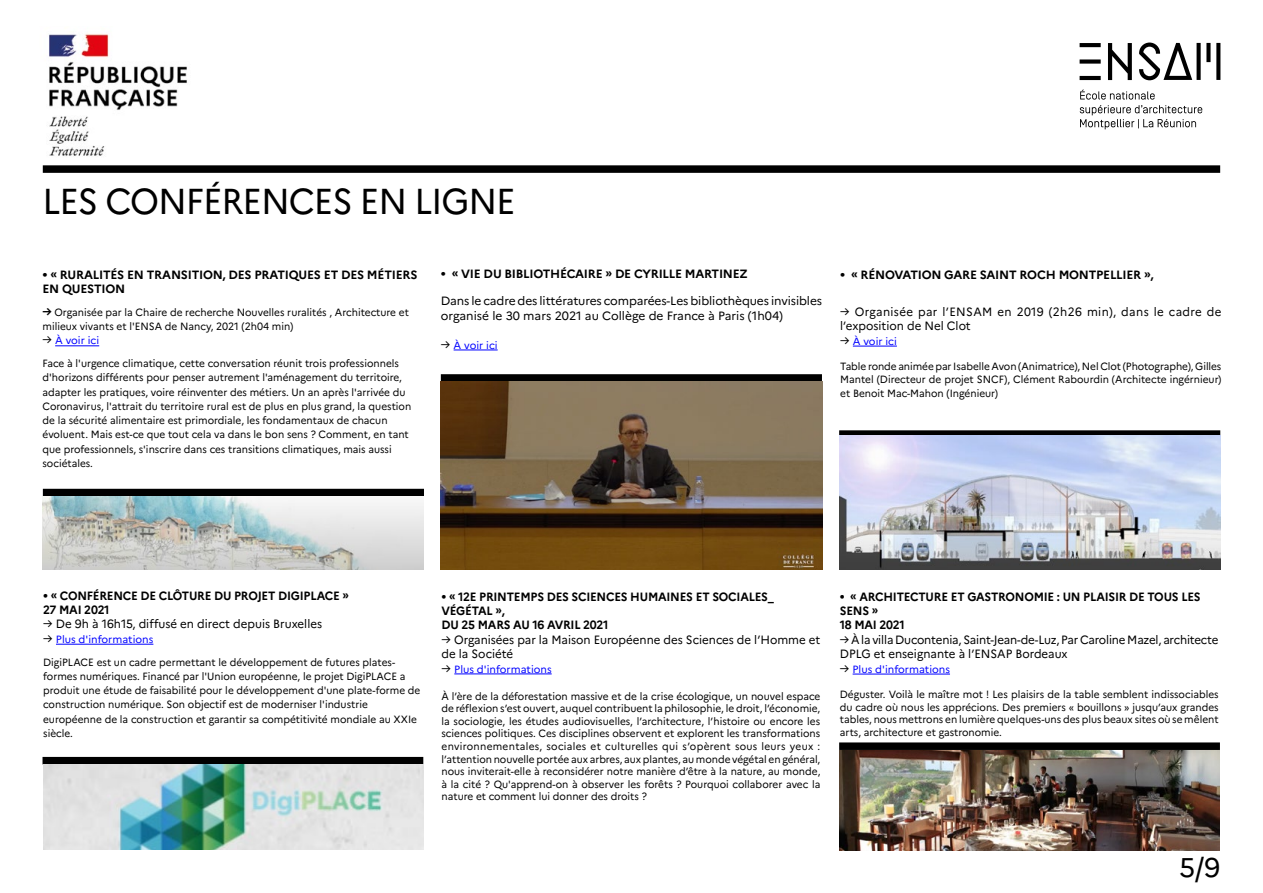
<style>
.page{position:relative;width:1263px;height:893px;background:#fff}
.page>*{position:absolute;margin:0;border:0;box-sizing:border-box;transform-origin:0 0}
.t1{font:36px "Marianne";letter-spacing:-.03em;color:#000;scale:.96 1}
.t2{font:27px "Marianne";color:#000}
.t3{font:12px/14.4px "Marianne";letter-spacing:-.005em;color:#000}
.t4{font:700 12px/14.2px "Marianne";letter-spacing:-.02em;color:#000;scale:.96 1}
.t5{font:700 12px/14.4px "Marianne";letter-spacing:-.02em;color:#000}
.t6{font:12px/14.4px "Marianne";letter-spacing:.03em;color:#000}
.t7{font:10.5px/12.6px "Marianne";color:#000;scale:.96 1}
.t8{font:10.5px "Marianne";color:#00f}
.s1{font-weight:700;font-size:12px}
.s2{font-size:12px}
.s3{color:#00f}
.s4{font-size:12px;color:#000}
</style>
<div class="page">
<svg style="left:1079px;top:43px;width:141px;height:86px"></svg>
<img style="left:49px;top:33px;width:138px;height:123px">
<div style="left:43px;top:165px;width:1177px;height:8px;background:#000"></div>
<hr style="left:454px;top:350px;width:44px;height:1px;background:#00f">
<div style="left:441px;top:374px;width:381px;height:8px;background:#000"></div>
<img style="left:441px;top:382px;width:381px;height:188px">
<hr style="left:55px;top:345px;width:44px;height:1px;background:#00f">
<div style="left:43px;top:489px;width:381px;height:7px;background:#000"></div>
<img style="left:43px;top:496px;width:381px;height:74px">
<hr style="left:56px;top:644px;width:97px;height:1px;background:#00f">
<div style="left:43px;top:757px;width:380px;height:7px;background:#000"></div>
<img style="left:43px;top:765px;width:380px;height:84px">
<hr style="left:853px;top:346px;width:44px;height:1px;background:#00f">
<div style="left:839px;top:430px;width:381px;height:8px;background:#000"></div>
<img style="left:839px;top:435px;width:381px;height:135px">
<hr style="left:454px;top:673px;width:98px;height:1px;background:#00f">
<hr style="left:853px;top:674px;width:97px;height:1px;background:#00f">
<div style="left:839px;top:742px;width:381px;height:8px;background:#000"></div>
<img style="left:840px;top:750px;width:380px;height:100px">
<h1 class="t1" style="left:43px;top:179px;width:494px">LES CONFÉRENCES EN LIGNE</h1>
<p class="t5" style="left:43px;top:267px;width:376px">• « RURALITÉS EN TRANSITION, DES PRATIQUES ET DES MÉTIERS<br>EN QUESTION</p>
<p class="t7" style="left:43px;top:305px;width:383px;line-height:14.2px"><span class="s1">→</span> Organisée par la Chaire de recherche Nouvelles ruralités , Architecture et milieux vivants et l'ENSA de Nancy, 2021 (2h04 min)</p>
<p class="t7" style="left:43px;top:329px;width:373px;line-height:22.8px"><span class="s2">→</span> <span class="s3">À voir ici<br></span>Face à l'urgence climatique, cette conversation réunit trois professionnels</p>
<p class="t7" style="left:43px;top:371px;width:386px;line-height:14.2px">d'horizons différents pour penser autrement l'aménagement du territoire, adapter les pratiques, voire réinventer des métiers. Un an après l'arrivée du Coronavirus, l'attrait du territoire rural est de plus en plus grand, la question de la sécurité alimentaire est primordiale, les fondamentaux de chacun évoluent. Mais est-ce que tout cela va dans le bon sens ? Comment, en tant que professionnels, s'inscrire dans ces transitions climatiques, mais aussi sociétales.</p>
<p class="t5" style="left:441px;top:267px;width:309px">• « VIE DU BIBLIOTHÉCAIRE » DE CYRILLE MARTINEZ</p>
<p class="t3" style="left:441px;top:294px;width:383px">Dans le cadre des littératures comparées-Les bibliothèques invisibles organisé le 30 mars 2021 au Collège de France à Paris (1h04)</p>
<p class="t8" style="left:441px;top:338px;width:58px"><span class="s4">→</span> À voir ici</p>
<p class="t5" style="left:840px;top:267px;width:315px">• « RÉNOVATION GARE SAINT ROCH MONTPELLIER »,</p>
<p class="t6" style="left:840px;top:304px;width:383px">→ Organisée par l’ENSAM en 2019 (2h26 min), dans le cadre de l’exposition de Nel Clot</p>
<p class="t8" style="left:840px;top:335px;width:58px"><span class="s4">→</span> À voir ici</p>
<p class="t7" style="left:840px;top:360px;width:399px">Table ronde animée par Isabelle Avon (Animatrice), Nel Clot (Photographe), Gilles<br>Mantel (Directeur de projet SNCF), Clément Rabourdin (Architecte ingérnieur)</p>
<p class="t7" style="left:840px;top:387px;width:166px">et Benoit Mac-Mahon (Ingénieur)</p>
<p class="t4" style="left:43px;top:588px;width:320px">• « CONFÉRENCE DE CLÔTURE DU PROJET DIGIPLACE »<br>27 MAI 2021</p>
<p class="t3" style="left:43px;top:617px;width:280px">→ De 9h à 16h15, diffusé en direct depuis Bruxelles</p>
<p class="t7" style="left:43px;top:628px;width:368px;line-height:22.8px"><span class="s2">→</span> <span class="s3">Plus d'informations<br></span>DigiPLACE est un cadre permettant le développement de futures plates-</p>
<p class="t7" style="left:43px;top:669px;width:394px;line-height:14.2px">formes numériques. Financé par l'Union européenne, le projet DigiPLACE a produit une étude de faisabilité pour le développement d'une plate-forme de construction numérique. Son objectif est de moderniser l'industrie européenne de la construction et garantir sa compétitivité mondiale au XXIe siècle.</p>
<p class="t4" style="left:441px;top:589px;width:348px">• « 12E PRINTEMPS DES SCIENCES HUMAINES ET SOCIALES_<br>VÉGÉTAL »,<br>DU 25 MARS AU 16 AVRIL 2021</p>
<p class="t3" style="left:441px;top:632px;width:380px">→ Organisées par la Maison Européenne des Sciences de l’Homme et de la Société</p>
<p class="t8" style="left:441px;top:662px;width:112px"><span class="s4">→</span> Plus d'informations</p>
<p class="t7" style="left:441px;top:689px;width:396px;text-align:justify">À l’ère de la déforestation massive et de la crise écologique, un nouvel espace de réflexion s’est ouvert, auquel contribuent la philosophie, le droit, l’économie, la sociologie, les études audiovisuelles, l’architecture, l’histoire ou encore les sciences politiques. Ces disciplines observent et explorent les transformations environnementales, sociales et culturelles qui s’opèrent sous leurs yeux : l’attention nouvelle portée aux arbres, aux plantes, au monde végétal en général, nous inviterait-elle à reconsidérer notre manière d’être à la nature, au monde, à la cité ? Qu'apprend-on à observer les forêts ? Pourquoi collaborer avec la nature et comment lui donner des droits ?</p>
<p class="t4" style="left:840px;top:589px;width:377px">• « ARCHITECTURE ET GASTRONOMIE : UN PLAISIR DE TOUS LES<br>SENS »<br>18 MAI 2021</p>
<p class="t3" style="left:840px;top:632px;width:380px">→ À la villa Ducontenia, Saint-Jean-de-Luz, Par Caroline Mazel, architecte<br>DPLG et enseignante à l’ENSAP Bordeaux</p>
<p class="t8" style="left:840px;top:662px;width:112px"><span class="s4">→</span> Plus d'informations</p>
<p class="t7" style="left:840px;top:688px;width:396px;text-align:justify">Déguster. Voilà le maître mot ! Les plaisirs de la table semblent indissociables du cadre où nous les apprécions. Des premiers « bouillons » jusqu’aux grandes tables, nous mettrons en lumière quelques-uns des plus beaux sites où se mêlent arts, architecture et gastronomie.</p>
<h2 class="t2" style="left:1179px;top:851px;width:43px">5/9</h2>
</div>
